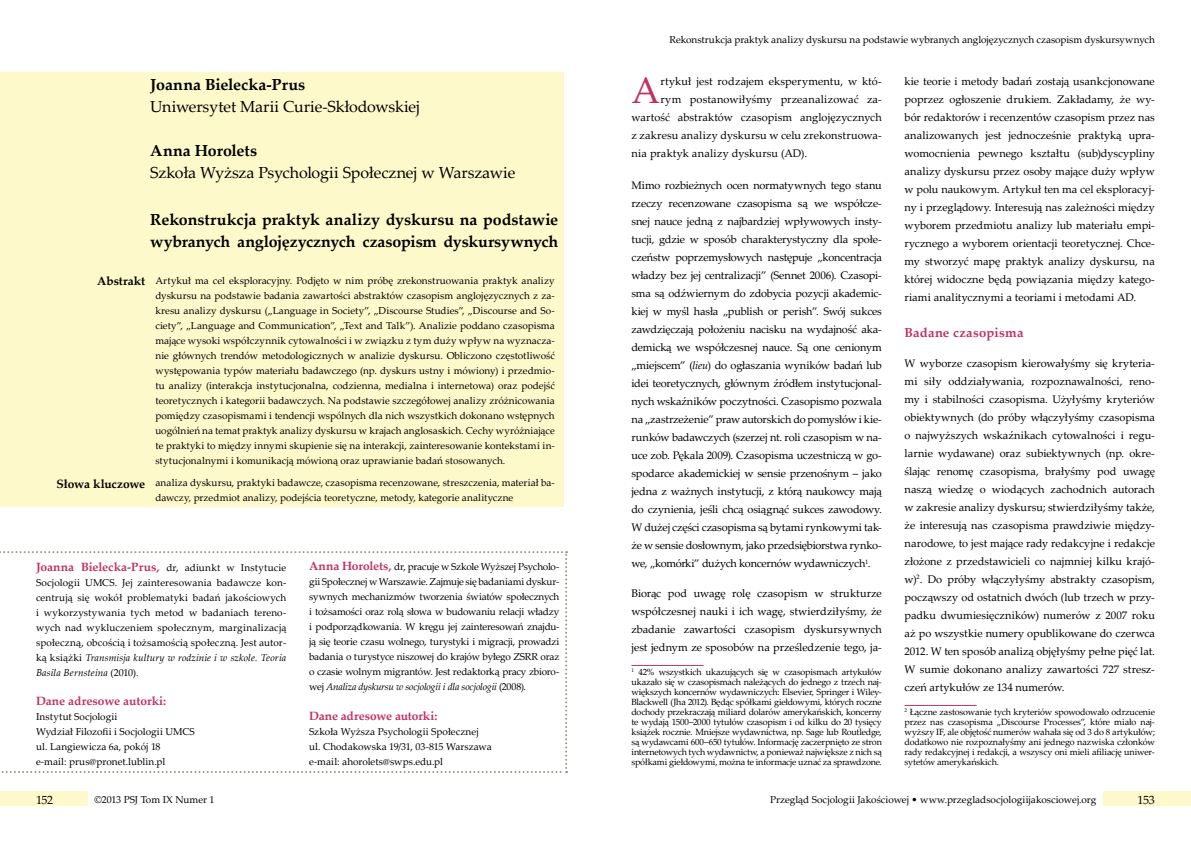
<style>
.page{position:relative;width:1191px;height:842px;background:#fff}
.page>*{position:absolute;margin:0;border:0;box-sizing:border-box;transform-origin:0 0}
.t1{font:36.9px "Palatino Linotype";color:#bf335f}
.t2{font:700 16px/22px "Palatino Linotype";letter-spacing:-.005em;color:#000}
.t3{font:16px "Palatino Linotype";letter-spacing:-.01em;color:#000}
.t4{font:700 13px "Palatino Linotype";letter-spacing:.02em;color:#bf335f}
.t5{font:700 12px "Palatino Linotype";color:#bf335f}
.t6{font:700 12px "Palatino Linotype";letter-spacing:-.01em;color:#000}
.t7{font:12px "Palatino Linotype";letter-spacing:-.04em;color:#000}
.t8{font:11px/18px "Palatino Linotype";letter-spacing:.005em;color:#000;text-align:justify}
.t9{font:10px/15px "Palatino Linotype";color:#000;text-align:justify}
.t10{font:9px/10px "Palatino Linotype";letter-spacing:-.015em;color:#000;text-align:justify}
.s1{font-weight:700;font-size:12px;color:#bf335f}
.s2{font-style:italic}
</style>
<div class="page">
<div style="left:0;top:791px;width:87px;height:15px;background:#fdf9ca"></div>
<div style="left:1103px;top:791px;width:88px;height:15px;background:#fdf9ca"></div>
<div style="left:0;top:73px;width:563px;height:434px;background:#fdf9ca"></div>
<svg style="left:0;top:551px;width:567px;height:222px"></svg>
<hr style="left:631px;top:665px;width:72px;height:1px;background:#bf335f">
<hr style="left:904px;top:705px;width:72px;height:1px;background:#bf335f">
<h2 class="t2" style="left:150px;top:73px;width:157px">Joanna Bielecka-Prus</h2>
<h2 class="t3" style="left:150px;top:95px;width:271px">Uniwersytet Marii Curie-Skłodowskiej</h2>
<h2 class="t2" style="left:150px;top:139px;width:108px">Anna Horolets</h2>
<h2 class="t3" style="left:150px;top:161px;width:366px">Szkoła Wyższa Psychologii Społecznej w Warszawie</h2>
<h2 class="t2" style="left:150px;top:208px;width:409px">Rekonstrukcja praktyk analizy dyskursu na podstawie wybranych anglojęzycznych czasopism dyskursywnych</h2>
<p class="t6" style="left:97px;top:273px;width:50px">Abstrakt</p>
<p class="t6" style="left:56px;top:475px;width:90px">Słowa kluczowe</p>
<p class="t9" style="left:155px;top:273px;width:401px">Artykuł ma cel eksploracyjny. Podjęto w nim próbę zrekonstruowania praktyk analizy dyskursu na podstawie badania zawartości abstraktów czasopism anglojęzycznych z za&shy;kresu analizy dyskursu („Language in Society”, „Discourse Studies”, „Discourse and So&shy;ciety”, „Language and Communication”, „Text and Talk”). Analizie poddano czasopisma mające wysoki współczynnik cytowalności i w związku z tym duży wpływ na wyznacza&shy;nie głównych trendów metodologicznych w analizie dyskursu. Obliczono częstotliwość występowania typów materiału badawczego (np. dyskurs ustny i mówiony) i przedmio&shy;tu analizy (interakcja instytucjonalna, codzienna, medialna i internetowa) oraz podejść teoretycznych i kategorii badawczych. Na podstawie szczegółowej analizy zróżnicowania pomiędzy czasopismami i tendencji wspólnych dla nich wszystkich dokonano wstępnych uogólnień na temat praktyk analizy dyskursu w krajach anglosaskich. Cechy wyróżniające te praktyki to między innymi skupienie się na interakcji, zainteresowanie kontekstami in&shy;stytucjonalnymi i komunikacją mówioną oraz uprawianie badań stosowanych.</p>
<p class="t9" style="left:155px;top:475px;width:401px">analiza dyskursu, praktyki badawcze, czasopisma recenzowane, streszczenia, materiał ba&shy;dawczy, przedmiot analizy, podejścia teoretyczne, metody, kategorie analityczne</p>
<p class="t9" style="left:36px;top:559px;width:252px"><span class="s1">Joanna Bielecka-Prus,</span> dr, adiunkt w Instytucie Socjologii UMCS. Jej zainteresowania badawcze kon&shy;centrują się wokół problematyki badań jakościowych i wykorzystywania tych metod w badaniach tereno&shy;wych nad wykluczeniem społecznym, marginalizacją społeczną, obcością i tożsamością społeczną. Jest autor&shy;ką książki <span class="s2">Transmisja kultury w rodzinie i w szkole. Teoria Basila Bernsteina</span> (2010).</p>
<p class="t5" style="left:36px;top:692px;width:132px">Dane adresowe autorki:</p>
<p class="t9" style="left:36px;top:708px;width:160px;text-align:left">Instytut Socjologii<br>Wydział Filozofii i Socjologii UMCS ul. Langiewicza 6a, pokój 18<br>e-mail: prus@pronet.lublin.pl</p>
<p class="t9" style="left:309px;top:559px;width:252px"><span class="s1">Anna Horolets,</span> dr, pracuje w Szkole Wyższej Psycholo&shy;gii Społecznej w Warszawie. Zajmuje się badaniami dyskur&shy;sywnych mechanizmów tworzenia światów społecznych i tożsamości oraz rolą słowa w budowaniu relacji władzy i podporządkowania. W kręgu jej zainteresowań znajdu&shy;ją się teorie czasu wolnego, turystyki i migracji, prowadzi badania o turystyce niszowej do krajów byłego ZSRR oraz o czasie wolnym migrantów. Jest redaktorką pracy zbioro&shy;wej <span class="s2">Analiza dyskursu w socjologii i dla socjologii</span> (2008).</p>
<p class="t5" style="left:309px;top:707px;width:130px">Dane adresowe autorki:</p>
<p class="t9" style="left:309px;top:723px;width:184px;text-align:left">Szkoła Wyższa Psychologii Społecznej ul. Chodakowska 19/31, 03-815 Warszawa e-mail: ahorolets@swps.edu.pl</p>
<p class="t9" style="left:669px;top:32px;width:487px">Rekonstrukcja praktyk analizy dyskursu na podstawie wybranych anglojęzycznych czasopism dyskursywnych</p>
<h1 class="t1" style="left:631px;top:64px;width:30px">A</h1>
<p class="t8" style="left:660px;top:72px;width:223px">rtykuł jest rodzajem eksperymentu, w któ-</p>
<p class="t8" style="left:660px;top:90px;width:223px">rym postanowiłyśmy przeanalizować za-</p>
<p class="t8" style="left:631px;top:108px;width:252px">wartość abstraktów czasopism anglojęzycznych</p>
<p class="t8" style="left:631px;top:126px;width:252px">z zakresu analizy dyskursu w celu zrekonstruowa-</p>
<p class="t8" style="left:631px;top:144px;width:177px">nia praktyk analizy dyskursu (AD).</p>
<p class="t8" style="left:631px;top:176px;width:252px">Mimo rozbieżnych ocen normatywnych tego stanu rzeczy recenzowane czasopisma są we współcze&shy;snej nauce jedną z najbardziej wpływowych insty&shy;tucji, gdzie w sposób charakterystyczny dla społe&shy;czeństw poprzemysłowych następuje „koncentracja władzy bez jej centralizacji” (Sennet 2006). Czasopi&shy;sma są odźwiernym do zdobycia pozycji akademic&shy;kiej w myśl hasła „publish or perish”. Swój sukces zawdzięczają położeniu nacisku na wydajność aka&shy;demicką we współczesnej nauce. Są one cenionym „miejscem” (<span class="s2">lieu</span>) do ogłaszania wyników badań lub idei teoretycznych, głównym źródłem instytucjonal&shy;nych wskaźników poczytności. Czasopismo pozwala na „zastrzeżenie” praw autorskich do pomysłów i kie&shy;runków badawczych (szerzej nt. roli czasopism w na&shy;uce zob. Pękala 2009). Czasopisma uczestniczą w go&shy;spodarce akademickiej w sensie przenośnym – jako jedna z ważnych instytucji, z którą naukowcy mają do czynienia, jeśli chcą osiągnąć sukces zawodowy.<br>W dużej części czasopisma są bytami rynkowymi tak&shy;że w sensie dosłownym, jako przedsiębiorstwa rynko&shy;we, „komórki” dużych koncernów wydawniczych<sup>1</sup>.</p>
<p class="t8" style="left:631px;top:583px;width:252px">Biorąc pod uwagę rolę czasopism w strukturze współczesnej nauki i ich wagę, stwierdziłyśmy, że zbadanie zawartości czasopism dyskursywnych jest jednym ze sposobów na prześledzenie tego, ja-</p>
<p class="t10" style="left:631px;top:667px;width:252px"><sup>1</sup> 42% wszystkich ukazujących się w czasopismach artykułów ukazało się w czasopismach należących do jednego z trzech naj&shy;większych koncernów wydawniczych: Elsevier, Springer i Wiley-Blackwell (Jha 2012). Będąc spółkami giełdowymi, których roczne dochody przekraczają miliard dolarów amerykańskich, koncerny te wydają 1500–2000 tytułów czasopism i od kilku do 20 tysięcy książek rocznie. Mniejsze wydawnictwa, np. Sage lub Routledge, są wydawcami 600–650 tytułów. Informację zaczerpnięto ze stron internetowych tych wydawnictw, a ponieważ największe z nich są spółkami giełdowymi, można te informacje uznać za sprawdzone.</p>
<p class="t8" style="left:904px;top:72px;width:252px">kie teorie i metody badań zostają usankcjonowane poprzez ogłoszenie drukiem. Zakładamy, że wy&shy;bór redaktorów i recenzentów czasopism przez nas analizowanych jest jednocześnie praktyką upra&shy;womocnienia pewnego kształtu (sub)dyscypliny analizy dyskursu przez osoby mające duży wpływ w polu naukowym. Artykuł ten ma cel eksploracyj&shy;ny i przeglądowy. Interesują nas zależności między wyborem przedmiotu analizy lub materiału empi&shy;rycznego a wyborem orientacji teoretycznej. Chce&shy;my stworzyć mapę praktyk analizy dyskursu, na której widoczne będą powiązania między katego&shy;riami analitycznymi a teoriami i metodami AD.</p>
<p class="t4" style="left:904px;top:324px;width:120px">Badane czasopisma</p>
<p class="t8" style="left:904px;top:353px;width:252px">W wyborze czasopism kierowałyśmy się kryteria&shy;mi siły oddziaływania, rozpoznawalności, reno&shy;my i stabilności czasopisma. Użyłyśmy kryteriów obiektywnych (do próby włączyłyśmy czasopisma o najwyższych wskaźnikach cytowalności i regu&shy;larnie wydawane) oraz subiektywnych (np. okre&shy;ślając renomę czasopisma, brałyśmy pod uwagę naszą wiedzę o wiodących zachodnich autorach w zakresie analizy dyskursu; stwierdziłyśmy także, że interesują nas czasopisma prawdziwie między&shy;narodowe, to jest mające rady redakcyjne i redakcje złożone z przedstawicieli co najmniej kilku krajó&shy;w)<sup>2</sup>. Do próby włączyłyśmy abstrakty czasopism, począwszy od ostatnich dwóch (lub trzech w przy&shy;padku dwumiesięczników) numerów z 2007 roku aż po wszystkie numery opublikowane do czerwca 2012. W ten sposób analizą objęłyśmy pełne pięć lat.<br>W sumie dokonano analizy zawartości 727 stresz&shy;czeń artykułów ze 134 numerów.</p>
<p class="t10" style="left:904px;top:707px;width:252px"><sup>2</sup> Łączne zastosowanie tych kryteriów spowodowało odrzucenie przez nas czasopisma „Discourse Processes”, które miało naj&shy;wyższy IF, ale objętość numerów wahała się od 3 do 8 artykułów; dodatkowo nie rozpoznałyśmy ani jednego nazwiska członków rady redakcyjnej i redakcji, a wszyscy oni mieli afiliację uniwer&shy;sytetów amerykańskich.</p>
<p class="t7" style="left:36px;top:791px;width:19px">152</p>
<p class="t9" style="left:94px;top:792px;width:122px">©2013 PSJ Tom IX Numer 1</p>
<p class="t9" style="left:770px;top:792px;width:328px">Przegląd Socjologii Jakościowej • www.przegladsocjologiijakosciowej.org</p>
<p class="t7" style="left:1137px;top:791px;width:19px">153</p>
</div>
